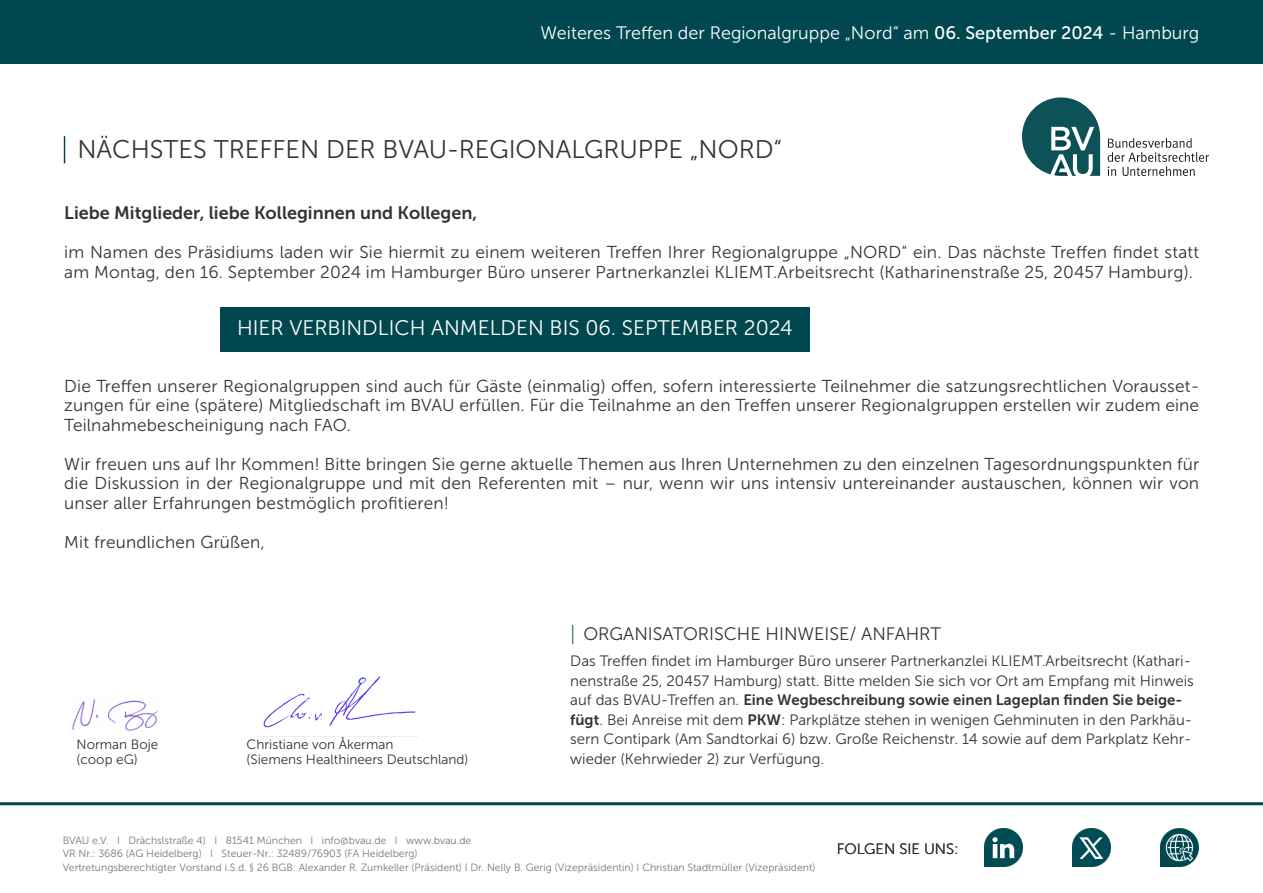
<style>
.page{position:relative;width:1263px;height:893px;background:#fff}
.page>*{position:absolute;margin:0;border:0;box-sizing:border-box;transform-origin:0 0}
.t1{font:25.5px "Museo Sans 300";color:#333}
.t2{font:21px "Museo Sans 300";color:#fff}
.t3{font:20.55px "Museo Sans 100";color:#00464f}
.t4{font:18px "Museo Sans 300";color:#fff}
.t5{font:18px "Museo Sans 700";color:#333}
.t6{font:18px "Museo Sans 300";color:#333}
.t7{font:17.25px "Museo Sans 300";letter-spacing:.01em;color:#333}
.t8{font:15px "Museo Sans 300";color:#333}
.t9{font:15px "Museo Sans 700";color:#333}
.t10{font:13.5px "Museo Sans 300";color:#333}
.t11{font:10.5px "Museo Sans 300";color:#777776}
.s1{font-family:"Museo Sans 500"}
.s2{font-family:"Museo Sans 300"}
.s3{font-family:"Museo Sans 700"}
</style>
<div class="page">
<img style="left:984px;top:828px;width:39px;height:39px">
<img style="left:1072px;top:828px;width:39px;height:39px">
<svg style="left:1108px;top:138px;width:101px;height:38px"></svg>
<svg style="left:1022px;top:97px;width:78px;height:79px"></svg>
<img style="left:1160px;top:828px;width:38px;height:39px">
<svg style="left:64px;top:136px;width:1px;height:27px"></svg>
<hr style="left:0;top:802px;width:1263px;height:3px;background:#00464f">
<div style="left:220px;top:307px;width:590px;height:45px;background:#00474f"></div>
<div style="left:0;top:0;width:1263px;height:64px;background:#00474f"></div>
<img style="left:72px;top:699px;width:87px;height:32px">
<img style="left:256px;top:676px;width:162px;height:61px">
<p class="t4" style="left:540px;top:26px;width:660px">Weiteres Treffen der Regionalgruppe „Nord“ am <span class="s1">06. September 2024</span> - Hamburg</p>
<p class="t4" style="left:640px;top:26px;width:561px">17. Treffen, Regionalgruppe „West“ am <span class="s1">21. Februar 2019</span> - Düsseldorf</p>
<p class="t1" style="left:77px;top:139px;width:706px">NÄCHSTES TREFFEN DER BVAU-REGIONALGRUPPE „NORD“</p>
<p class="t5" style="left:64px;top:206px;width:414px">Liebe Mitglieder, liebe Kolleginnen und Kollegen,</p>
<p class="t7" style="left:64px;top:245px;width:1136px">im Namen des Präsidiums laden wir Sie hiermit zu einem weiteren Treffen Ihrer Regionalgruppe „NORD“ ein. Das nächste Treffen findet statt</p>
<p class="t7" style="left:64px;top:265px;width:1130px">am Montag, den 16. September 2024 im Hamburger Büro unserer Partnerkanzlei KLIEMT.Arbeitsrecht (Katharinenstraße 25, 20457 Hamburg).</p>
<p class="t2" style="left:237px;top:319px;width:557px">HIER VERBINDLICH ANMELDEN BIS 06. SEPTEMBER 2024</p>
<p class="t7" style="left:64px;top:379px;width:1136px">Die Treffen unserer Regionalgruppen sind auch für Gäste (einmalig) offen, sofern interessierte Teilnehmer die satzungsrechtlichen Vorausset-</p>
<p class="t7" style="left:64px;top:398px;width:1136px">zungen für eine (spätere) Mitgliedschaft im BVAU erfüllen. Für die Teilnahme an den Treffen unserer Regionalgruppen erstellen wir zudem eine</p>
<p class="t7" style="left:64px;top:418px;width:288px">Teilnahmebescheinigung nach FAO.</p>
<p class="t7" style="left:64px;top:457px;width:1136px">Wir freuen uns auf Ihr Kommen! Bitte bringen Sie gerne aktuelle Themen aus Ihren Unternehmen zu den einzelnen Tagesordnungspunkten für</p>
<p class="t7" style="left:64px;top:476px;width:1136px">die Diskussion in der Regionalgruppe und mit den Referenten mit – nur, wenn wir uns intensiv untereinander austauschen, können wir von</p>
<p class="t7" style="left:64px;top:496px;width:386px">unser aller Erfahrungen bestmöglich profitieren!</p>
<p class="t7" style="left:64px;top:535px;width:202px">Mit freundlichen Grüßen,</p>
<p class="t10" style="left:77px;top:739px;width:83px">Norman Boje</p>
<p class="t10" style="left:77px;top:754px;width:63px">(coop eG)</p>
<p class="t10" style="left:247px;top:739px;width:148px">Christiane von Åkerman</p>
<p class="t10" style="left:247px;top:754px;width:223px">(Siemens Healthineers Deutschland)</p>
<p class="t3" style="left:570px;top:625px;width:7px">|</p>
<p class="t6" style="left:583px;top:627px;width:359px">ORGANISATORISCHE HINWEISE/ ANFAHRT</p>
<p class="t8" style="left:570px;top:655px;width:622px">Das Treffen findet im Hamburger Büro unserer Partnerkanzlei KLIEMT.Arbeitsrecht (Kathari-</p>
<p class="t8" style="left:570px;top:675px;width:625px">nenstraße 25, 20457 Hamburg) statt. Bitte melden Sie sich vor Ort am Empfang mit Hinweis</p>
<p class="t9" style="left:570px;top:694px;width:613px"><span class="s2">auf das BVAU-Treffen an.</span> Eine Wegbeschreibung sowie einen Lageplan finden Sie beige-</p>
<p class="t8" style="left:570px;top:714px;width:623px"><span class="s3">fügt</span>. Bei Anreise mit dem <span class="s3">PKW</span>: Parkplätze stehen in wenigen Gehminuten in den Parkhäu-</p>
<p class="t8" style="left:570px;top:733px;width:623px">sern Contipark (Am Sandtorkai 6) bzw. Große Reichenstr. 14 sowie auf dem Parkplatz Kehr-</p>
<p class="t8" style="left:570px;top:753px;width:255px">wieder (Kehrwieder 2) zur Verfügung.</p>
<p class="t11" style="left:63px;top:836px;width:410px">BVAU e.V. I Drächslstraße 4) I 81541 München I info@bvau.de I www.bvau.de</p>
<p class="t11" style="left:63px;top:849px;width:356px">VR Nr.: 3686 (AG Heidelberg) I Steuer-Nr.: 32489/76903 (FA Heidelberg)</p>
<p class="t11" style="left:63px;top:863px;width:754px">Vertretungsberechtigter Vorstand i.S.d. § 26 BGB: Alexander R. Zumkeller (Präsident) I Dr. Nelly B. Gerig (Vizepräsidentin) I Christian Stadtmüller (Vizepräsident)</p>
<p class="t8" style="left:837px;top:843px;width:123px">FOLGEN SIE UNS:</p>
</div>
